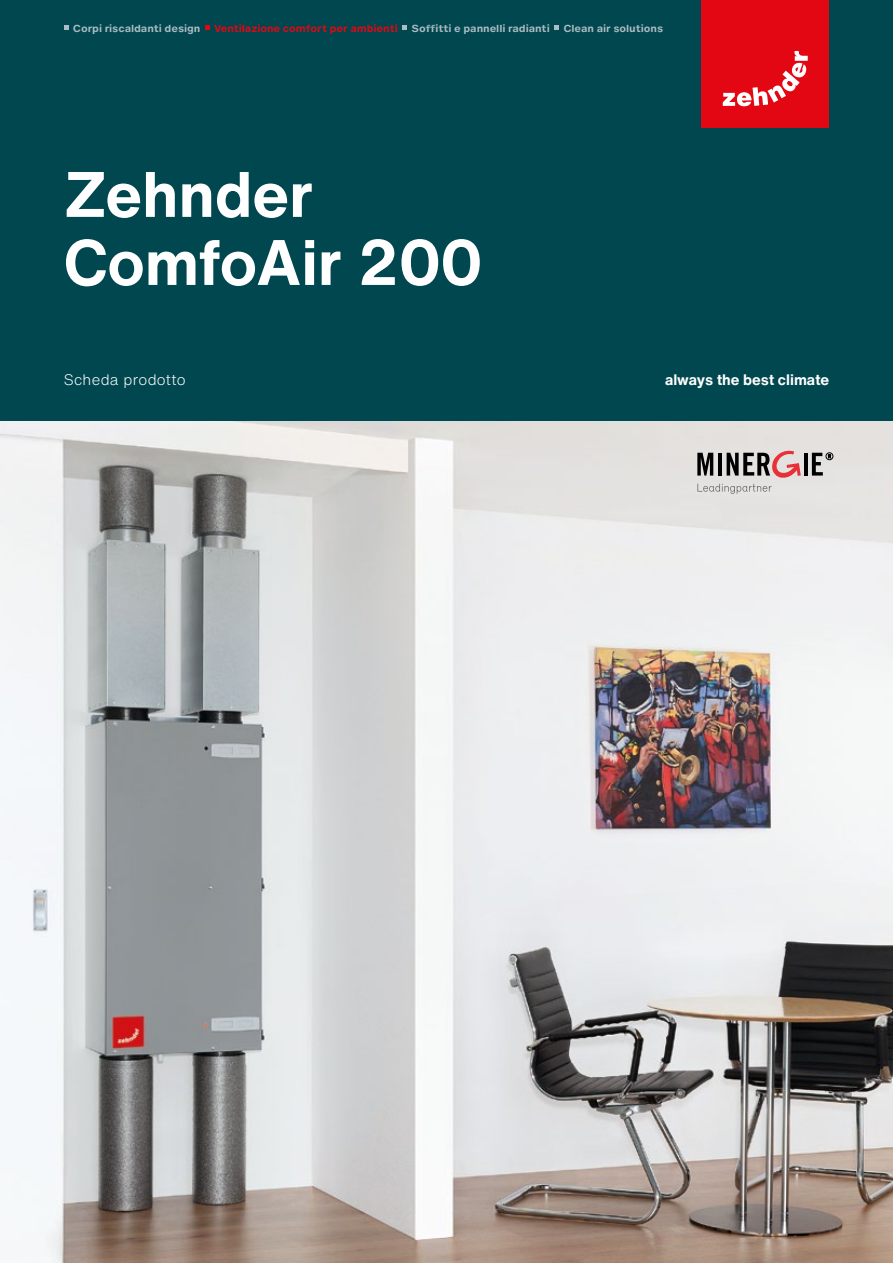
<style>
.page{position:relative;width:893px;height:1263px;background:#fff}
.page>*{position:absolute;margin:0;border:0;box-sizing:border-box;transform-origin:0 0}
.t1{font:700 63px/68.1px "Helvetica Now Text";color:#fff}
.t2{font:700 15px "Helvetica Now Text";color:#fff}
.t3{font:300 15px "Helvetica Now Text";letter-spacing:.02em;color:#fff}
.t4{font:700 9.75px "Helvetica Now Micro";letter-spacing:-.01em;color:#acbcc2}
.t5{font:700 9.75px "Helvetica Now Micro";letter-spacing:-.01em;color:#e30613}
</style>
<div class="page">
<img style="left:0;top:421px;width:893px;height:842px">
<div style="left:0;top:0;width:893px;height:421px;background:#00474f"></div>
<div style="left:702px;top:0;width:127px;height:128px;background:#e30613"></div>
<svg style="left:723px;top:51px;width:85px;height:55px"></svg>
<svg style="left:697px;top:484px;width:74px;height:10px"></svg>
<svg style="left:697px;top:453px;width:16px;height:23px"></svg>
<hr style="left:718px;top:453px;width:4px;height:23px;background:#000">
<hr style="left:804px;top:453px;width:3px;height:23px;background:#000">
<svg style="left:727px;top:451px;width:74px;height:27px;background:#a58888"></svg>
<div style="left:826px;top:452px;width:7px;height:8px;border:1px solid #000;border-radius:50%"></div>
<svg style="left:812px;top:453px;width:19px;height:23px"></svg>
<svg style="left:64px;top:26px;width:4px;height:4px"></svg>
<svg style="left:205px;top:26px;width:4px;height:4px"></svg>
<svg style="left:402px;top:26px;width:5px;height:4px"></svg>
<svg style="left:554px;top:26px;width:5px;height:4px"></svg>
<p class="t4" style="left:73px;top:21px;width:129px">Corpi riscaldanti design</p>
<p class="t5" style="left:214px;top:21px;width:185px">Ventilazione comfort per ambienti</p>
<p class="t4" style="left:412px;top:21px;width:140px">Soffitti e pannelli radianti</p>
<p class="t4" style="left:563px;top:21px;width:101px">Clean air solutions</p>
<h1 class="t1" style="left:64px;top:161px;width:420px">Zehnder<br>ComfoAir 200</h1>
<h2 class="t3" style="left:64px;top:369px;width:123px">Scheda prodotto</h2>
<h2 class="t2" style="left:665px;top:369px;width:166px">always the best climate</h2>
</div>
